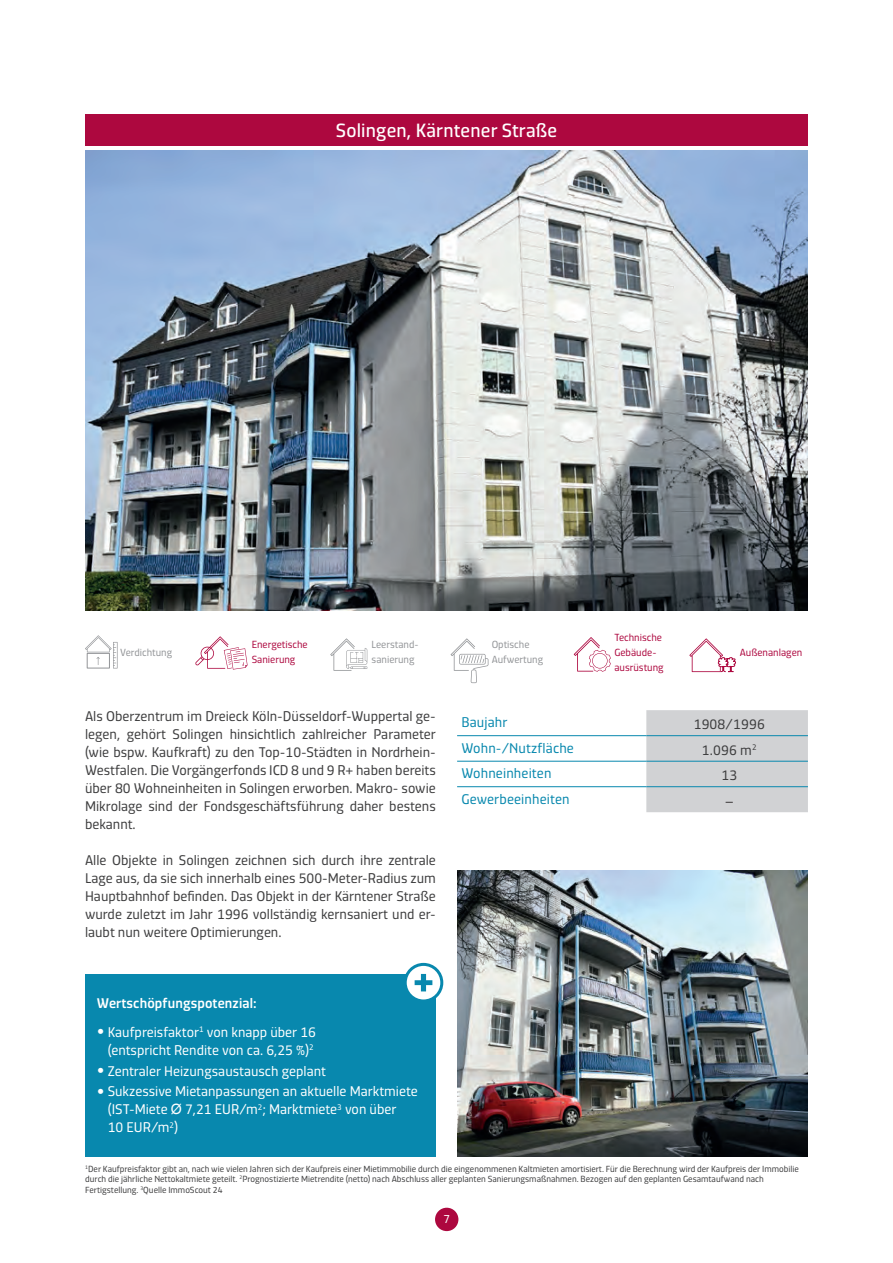
<style>
.page{position:relative;width:893px;height:1263px;background:#fff}
.page>*{position:absolute;margin:0;border:0;box-sizing:border-box;transform-origin:0 0}
.t1{font:19.5px "Dic Sans";letter-spacing:.01em;color:#fff}
.t2{font:14.25px/18px "Dic Sans";color:#3e3e3f;text-align:justify}
.t3{font:14.25px/18px "Dic Sans";color:#fff;text-align:right}
.t4{font:14.25px "Dic Sans";letter-spacing:.01em;color:#0888ae}
.t5{font:500 14.25px "Dic Sans";letter-spacing:.01em;color:#fff}
.t6{font:14.25px "Dic Sans";color:#231f20}
.t7{font:12px "Dic Sans";color:#fff}
.t8{font:10.5px/15px "Dic Sans";color:#ad083f}
.t9{font:10.5px/15px "Dic Sans";color:#939598}
.t10{font:9px/10.5px "Dic Sans";color:#3e3e3f}
.s1{font-family:"Arial"}
</style>
<div class="page">
<div style="left:85px;top:974px;width:351px;height:183px;background:#0888ae"></div>
<svg style="left:405px;top:964px;width:37px;height:37px"></svg>
<div style="left:404px;top:963px;width:39px;height:39px;border:3px solid #0888ae;border-radius:50%"></div>
<svg style="left:415px;top:974px;width:17px;height:17px"></svg>
<img style="left:85px;top:151px;width:723px;height:459px">
<div style="left:85px;top:114px;width:723px;height:32px;background:#ad083f"></div>
<svg style="left:457px;top:710px;width:351px;height:102px"></svg>
<hr style="left:457px;top:735px;width:189px;height:1px;background:#0888ae">
<hr style="left:646px;top:735px;width:162px;height:1px;background:#0888ae">
<hr style="left:457px;top:761px;width:189px;height:1px;background:#0888ae">
<hr style="left:646px;top:761px;width:162px;height:1px;background:#0888ae">
<hr style="left:457px;top:786px;width:189px;height:1px;background:#0888ae">
<hr style="left:646px;top:786px;width:162px;height:1px;background:#0888ae">
<img style="left:457px;top:870px;width:351px;height:287px">
<svg style="left:85px;top:635px;width:33px;height:33px"></svg>
<svg style="left:195px;top:636px;width:53px;height:33px"></svg>
<svg style="left:330px;top:638px;width:37px;height:33px"></svg>
<svg style="left:451px;top:638px;width:37px;height:45px"></svg>
<svg style="left:574px;top:637px;width:37px;height:35px"></svg>
<svg style="left:689px;top:638px;width:47px;height:35px"></svg>
<div style="left:435px;top:1208px;width:23px;height:23px;background:#ad083f;border-radius:50%"></div>
<h1 class="t1" style="left:336px;top:117px;width:223px">Solingen, Kärntener Straße</h1>
<p class="t9" style="left:120px;top:644px;width:54px">Verdichtung</p>
<p class="t8" style="left:252px;top:637px;width:58px">Energetische<br>Sanierung</p>
<p class="t9" style="left:372px;top:637px;width:49px">Leerstand&shy;sanierung</p>
<p class="t9" style="left:492px;top:637px;width:53px">Optische<br>Aufwertung</p>
<p class="t8" style="left:614px;top:629px;width:51px">Technische<br>Gebäude&shy;ausrüstung</p>
<p class="t8" style="left:740px;top:644px;width:64px">Außenanlagen</p>
<p class="t2" style="left:85px;top:706px;width:352px">Als Oberzentrum im Dreieck Köln-Düsseldorf-Wuppertal ge&shy;legen, gehört Solingen hinsichtlich zahlreicher Parameter (wie bspw. Kaufkraft) zu den Top-10-Städten in Nordrhein-Westfalen. Die Vorgängerfonds ICD 8 und 9 R+ haben bereits über 80 Wohneinheiten in Solingen erworben. Makro- sowie Mikrolage sind der Fondsgeschäftsführung daher bestens bekannt.</p>
<p class="t2" style="left:85px;top:850px;width:352px">Alle Objekte in Solingen zeichnen sich durch ihre zentrale Lage aus, da sie sich innerhalb eines 500-Meter-Radius zum Hauptbahnhof befinden. Das Objekt in der Kärntener Straße wurde zuletzt im Jahr 1996 vollständig kernsaniert und er&shy;laubt nun weitere Optimierungen.</p>
<p class="t5" style="left:97px;top:992px;width:161px">Wertschöpfungspotenzial:</p>
<p class="t3" style="left:97px;top:1022px;width:221px">• Kaufpreisfaktor<sup>1</sup> von knapp über 16 (entspricht Rendite von ca. 6,25 %)<sup>2</sup></p>
<p class="t3" style="left:97px;top:1061px;width:231px">• Zentraler Heizungsaustausch geplant</p>
<p class="t3" style="left:108px;top:1082px;width:312px;text-align:left;text-indent:-11px">• Sukzessive Mietanpassungen an aktuelle Marktmiete (IST-Miete <span class="s1">Ø</span> 7,21 EUR/m<sup>2</sup>; Marktmiete<sup>3</sup> von über<br>10 EUR/m<sup>2</sup>)</p>
<p class="t4" style="left:461px;top:712px;width:48px">Baujahr</p>
<p class="t2" style="left:694px;top:715px;width:73px">1908/1996</p>
<p class="t4" style="left:461px;top:738px;width:114px">Wohn-/Nutzfläche</p>
<p class="t2" style="left:702px;top:740px;width:56px">1.096 m<sup>2</sup></p>
<p class="t4" style="left:461px;top:763px;width:92px">Wohneinheiten</p>
<p class="t2" style="left:721px;top:766px;width:17px">13</p>
<p class="t4" style="left:461px;top:789px;width:110px">Gewerbeeinheiten</p>
<p class="t6" style="left:726px;top:791px;width:9px">–</p>
<p class="t10" style="left:85px;top:1163px;width:715px"><sup>1</sup>Der Kaufpreisfaktor gibt an, nach wie vielen Jahren sich der Kaufpreis einer Mietimmobilie durch die eingenommenen Kaltmieten amortisiert. Für die Berechnung wird der Kaufpreis der Immobilie durch die jährliche Nettokaltmiete geteilt. <sup>2</sup>Prognostizierte Mietrendite (netto) nach Abschluss aller geplanten Sanierungsmaßnahmen. Bezogen auf den geplanten Gesamtaufwand nach<br>Fertigstellung. <sup>3</sup>Quelle ImmoScout 24</p>
<p class="t7" style="left:443px;top:1210px;width:8px">7</p>
</div>
